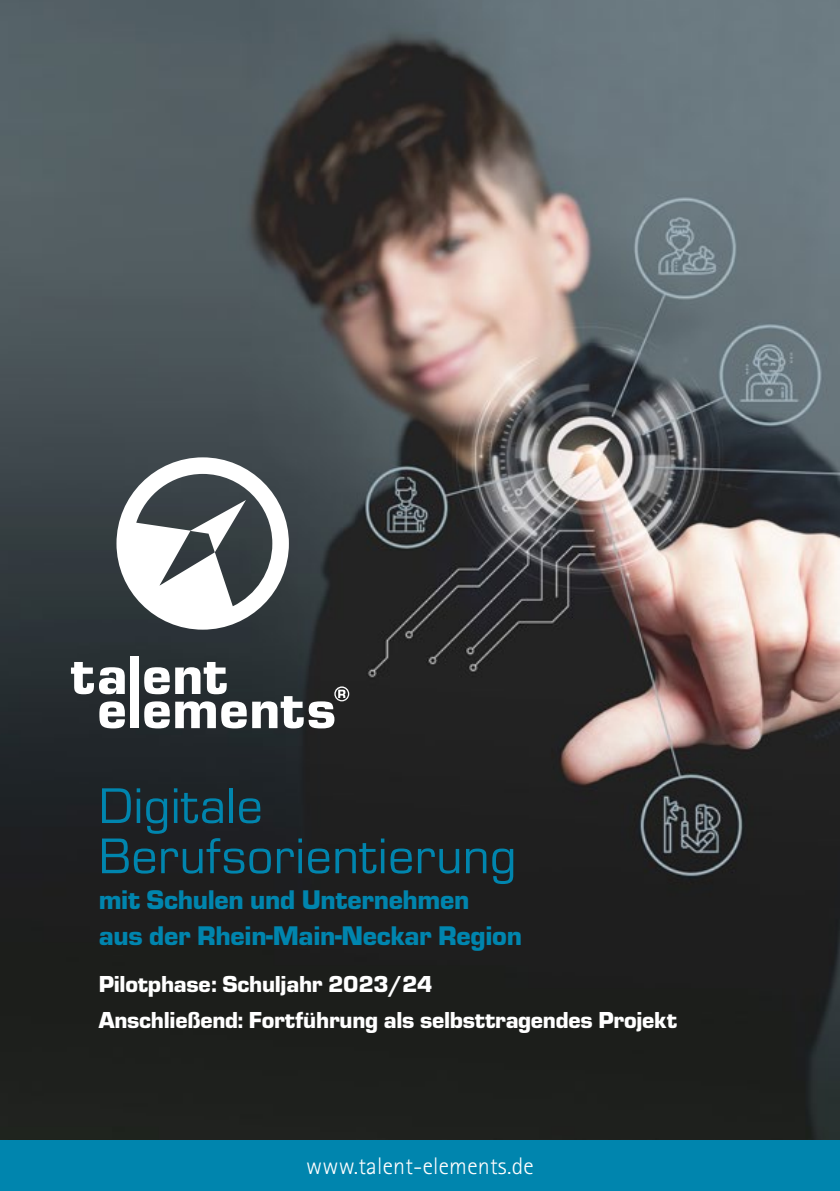
<style>
.page{position:relative;width:840px;height:1191px;background:#fff}
.page>*{position:absolute;margin:0;border:0;box-sizing:border-box;transform-origin:0 0}
.t1{font:52px/50.2px "Eurostile";letter-spacing:.01em;color:#0085ae}
.t2{font:900 28px/36px "Eurostile";letter-spacing:-.01em;color:#0085ae}
.t3{font:900 24px/35.6px "Eurostile";letter-spacing:-.01em;color:#fff}
.t4{font:300 24px "Rotis Sans Serif Pro";letter-spacing:.01em;color:#fff}
</style>
<div class="page">
<img style="left:0;top:0;width:839px;height:1140px">
<svg style="left:116px;top:457px;width:173px;height:172px"></svg>
<svg style="left:71px;top:662px;width:54px;height:32px"></svg>
<div style="left:130px;top:656px;width:9px;height:72px;background:#fff"></div>
<svg style="left:144px;top:662px;width:83px;height:32px"></svg>
<svg style="left:99px;top:701px;width:26px;height:27px"></svg>
<svg style="left:144px;top:701px;width:102px;height:27px"></svg>
<svg style="left:252px;top:686px;width:97px;height:42px"></svg>
<div style="left:0;top:1140px;width:839px;height:51px;background:#0085ae"></div>
<h1 class="t1" style="left:99px;top:778px;width:419px">Digitale<br>Berufsorientierung</h1>
<p class="t2" style="left:99px;top:880px;width:424px">mit Schulen und Unternehmen<br>aus der Rhein-Main-Neckar Region</p>
<p class="t3" style="left:99px;top:965px;width:579px">Pilotphase: Schuljahr 2023/24<br>Anschließend: Fortführung als selbsttragendes Projekt</p>
<p class="t4" style="left:306px;top:1152px;width:229px">www.talent-elements.de</p>
</div>
